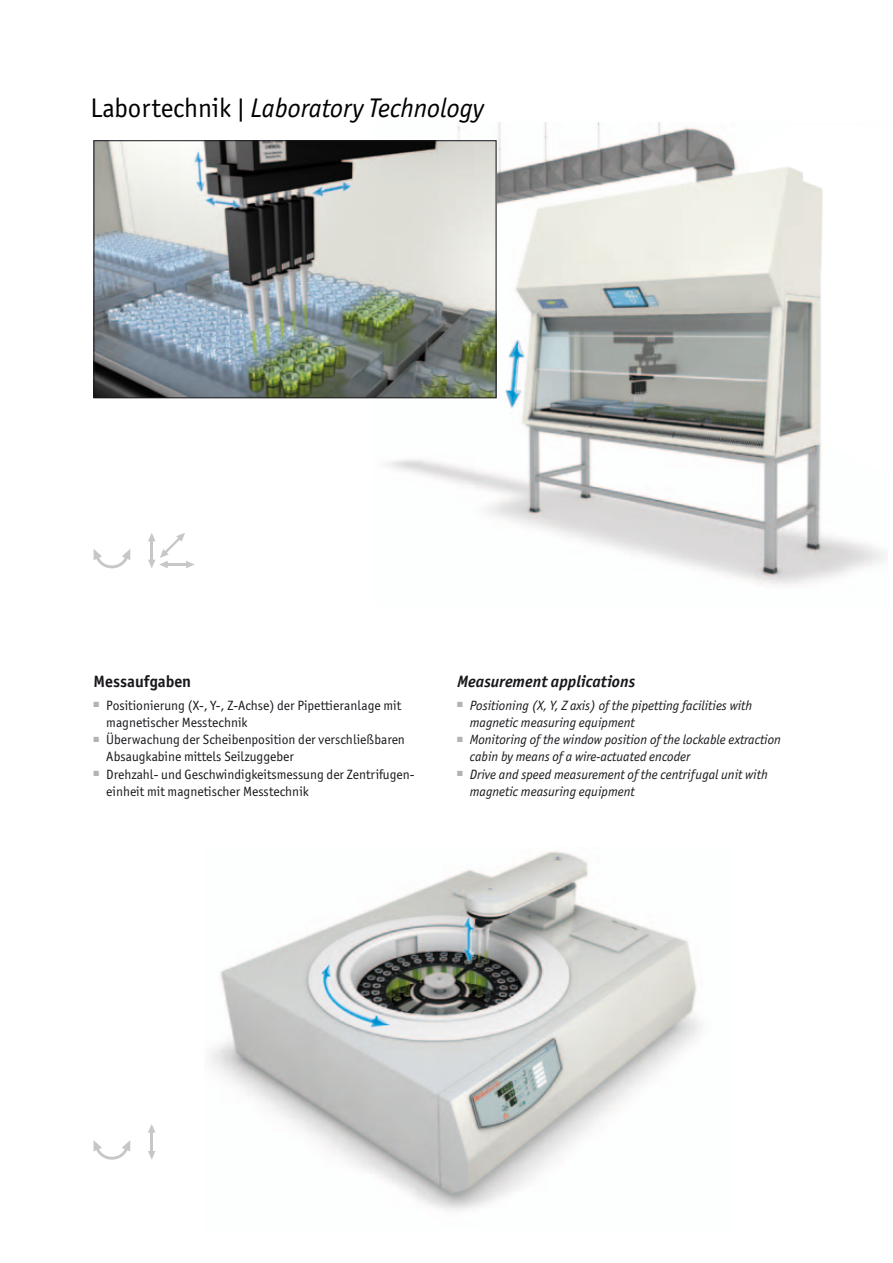
<style>
.page{position:relative;width:893px;height:1263px;background:#fff}
.page>*{position:absolute;margin:0;border:0;box-sizing:border-box;transform-origin:0 0}
.t1{font:italic 27px "Officina Sans ITC Pro";color:#000}
.t2{font:italic 700 16.5px "Officina Sans ITC Pro";color:#1a171c}
.t3{font:700 16.5px "Officina Sans ITC Pro";color:#1a171c}
.t4{font:italic 13.5px/17.2px "Officina Sans ITC Pro";color:#1a171c}
.t5{font:13.5px/17.2px "Officina Sans ITC Pro";color:#1a171c}
.s1{font-style:normal}
</style>
<div class="page">
<img style="left:373px;top:122px;width:513px;height:463px">
<img style="left:96px;top:142px;width:398px;height:254px">
<div style="left:94px;top:140px;width:402px;height:258px;border:1px solid #1a171c"></div>
<img style="left:210px;top:851px;width:492px;height:360px">
<svg style="left:94px;top:549px;width:36px;height:20px"></svg>
<svg style="left:148px;top:533px;width:47px;height:35px"></svg>
<svg style="left:94px;top:1140px;width:36px;height:20px"></svg>
<svg style="left:148px;top:1151px;width:8px;height:9px"></svg>
<svg style="left:148px;top:1124px;width:8px;height:9px"></svg>
<hr style="left:151px;top:1128px;width:2px;height:23px;background:#c6c7c9">
<h1 class="t1" style="left:90px;top:92px;width:395px"><span class="s1">Labortechnik |</span> Laboratory Technology</h1>
<p class="t3" style="left:94px;top:671px;width:99px">Messaufgaben</p>
<p class="t5" style="left:106px;top:696px;width:296px;text-indent:-13px"><sup>■</sup> Positionierung (X-, Y-, Z-Achse) der Pipettieranlage mit magnetischer Messtechnik</p>
<p class="t5" style="left:106px;top:731px;width:300px;text-indent:-13px"><sup>■</sup> Überwachung der Scheibenposition der verschließbaren<br>Absaugkabine mittels Seilzuggeber</p>
<p class="t5" style="left:106px;top:765px;width:310px;text-indent:-13px"><sup>■</sup> Drehzahl- und Geschwindigkeitsmessung der Zentrifugen&shy;einheit mit magnetischer Messtechnik</p>
<p class="t2" style="left:457px;top:671px;width:180px">Measurement applications</p>
<p class="t4" style="left:470px;top:696px;width:284px;text-indent:-13px"><sup>■</sup> Positioning (X, Y, Z axis) of the pipetting facilities with magnetic measuring equipment</p>
<p class="t4" style="left:470px;top:731px;width:313px;text-indent:-13px"><sup>■</sup> Monitoring of the window position of the lockable extraction cabin by means of a wire-actuated encoder</p>
<p class="t4" style="left:470px;top:765px;width:299px;text-indent:-13px"><sup>■</sup> Drive and speed measurement of the centrifugal unit with magnetic measuring equipment</p>
</div>
